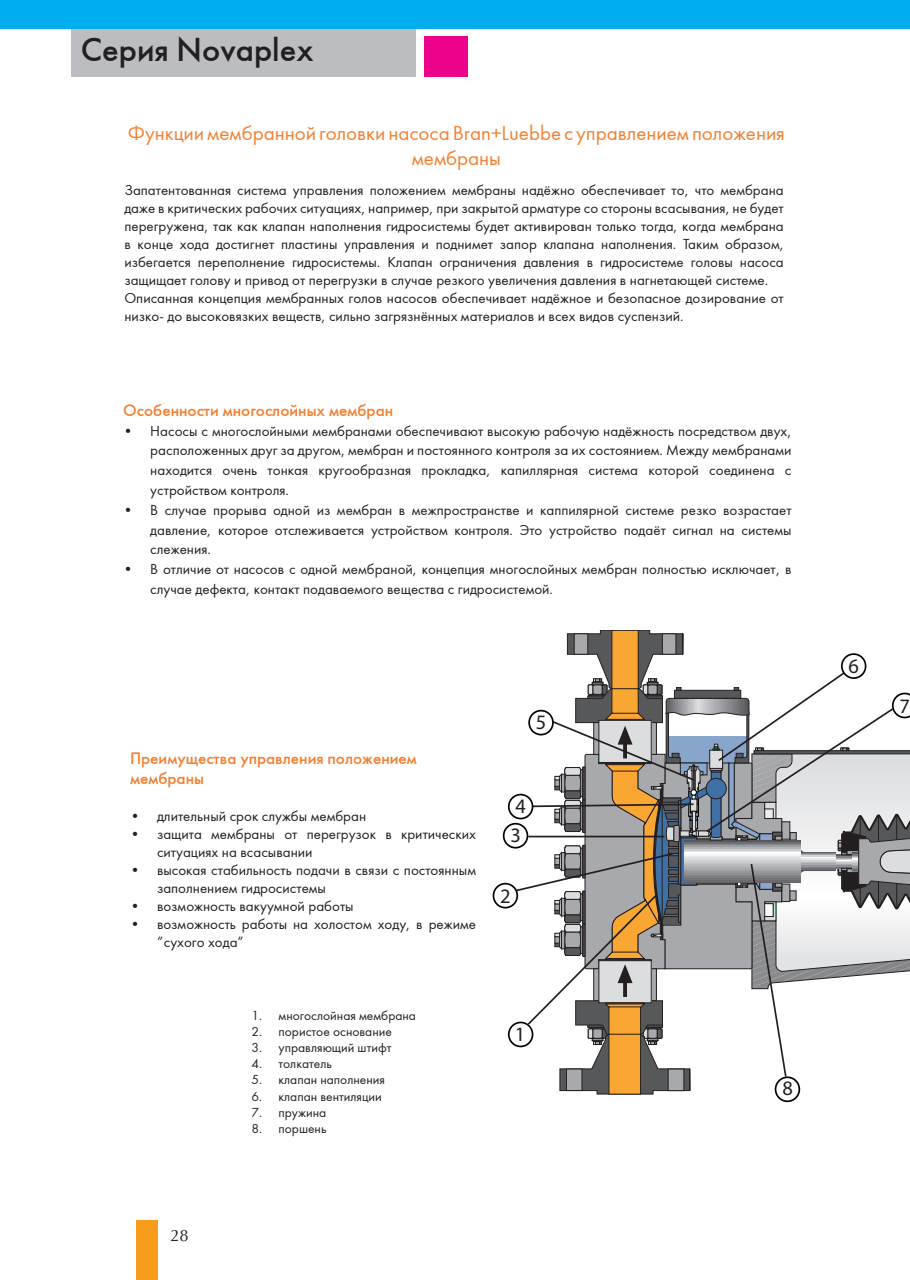
<style>
.page{position:relative;width:910px;height:1280px;background:#fff}
.page>*{position:absolute;margin:0;border:0;box-sizing:border-box;transform-origin:0 0}
.t1{font:33px "Futuris C";color:#231f20}
.t2{font:21px/25.2px "Futura Book C";color:#f48032;text-align:center}
.t3{font:20.55px "Myriad Pro";color:#231f20}
.t4{font:16.5px/19.8px "Futuris C";color:#f48032}
.t5{font:16.5px "Ottawa Plain";color:#231f20}
.t6{font:15px/18px "Futura Book C";color:#231f20}
.t7{font:13.5px "Futura Book C";color:#231f20}
</style>
<div class="page">
<svg style="left:566px;top:630px;width:118px;height:22px;background:#907e68"></svg>
<svg style="left:493px;top:652px;width:417px;height:450px"></svg>
<div style="left:424px;top:36px;width:44px;height:41px;background:#ed028c"></div>
<div style="left:136px;top:1220px;width:21px;height:60px;background:#f89c1c"></div>
<div style="left:71px;top:21px;width:345px;height:56px;background:#bcbdc0"></div>
<div style="left:0;top:0;width:910px;height:28px;background:#00aeef"></div>
<h1 class="t1" style="left:81px;top:30px;width:234px">Серия Novaplex</h1>
<h2 class="t2" style="left:128px;top:121px;width:658px">Функции мембранной головки насоса Bran+Luebbe с управлением положения мембраны</h2>
<p class="t6" style="left:124px;top:181px;width:661px">Запатентованная система управления положением мембраны надёжно обеспечивает то, что мембрана даже в критических рабочих ситуациях, например, при закрытой арматуре со стороны всасывания, не будет перегружена, так как клапан наполнения гидросистемы будет активирован только тогда, когда мембрана в конце хода достигнет пластины управления и поднимет запор клапана наполнения. Таким образом, избегается переполнение гидросистемы. Клапан ограничения давления в гидросистеме головы насоса защищает голову и привод от перегрузки в случае резкого увеличения давления в нагнетающей системе.<br>Описанная концепция мембранных голов насосов обеспечивает надёжное и безопасное дозирование от низко- до высоковязких веществ, сильно загрязнённых материалов и всех видов суспензий.</p>
<p class="t4" style="left:123px;top:400px;width:271px">Особенности многослойных мембран</p>
<p class="t6" style="left:150px;top:421px;width:643px;line-height:19.8px;text-align:justify;text-indent:-27px">• Насосы с многослойными мембранами обеспечивают высокую рабочую надёжность посредством двух, расположенных друг за другом, мембран и постоянного контроля за их состоянием. Между мембранами находится очень тонкая кругообразная прокладка, капиллярная система которой соединена с устройством контроля.</p>
<p class="t6" style="left:150px;top:500px;width:643px;line-height:19.8px;text-align:justify;text-indent:-27px">• В случае прорыва одной из мембран в межпространстве и каппилярной системе резко возрастает давление, которое отслеживается устройством контроля. Это устройство подаёт сигнал на системы слежения.</p>
<p class="t6" style="left:150px;top:559px;width:641px;line-height:19.8px;text-indent:-27px">• В отличие от насосов с одной мембраной, концепция многослойных мембран полностью исключает, в случае дефекта, контакт подаваемого вещества с гидросистемой.</p>
<p class="t4" style="left:130px;top:748px;width:288px">Преимущества управления положением мембраны</p>
<p class="t6" style="left:130px;top:808px;width:238px">• длительный срок службы мембран</p>
<p class="t6" style="left:157px;top:826px;width:321px;text-indent:-27px">• защита мембраны от перегрузок в критических ситуациях на всасывании</p>
<p class="t6" style="left:157px;top:862px;width:321px;text-indent:-27px">• высокая стабильность подачи в связи с постоянным заполнением гидросистемы</p>
<p class="t6" style="left:130px;top:898px;width:225px">• возможность вакуумной работы</p>
<p class="t6" style="left:157px;top:916px;width:321px;text-indent:-27px">• возможность работы на холостом ходу, в режиме ”сухого хода”</p>
<p class="t7" style="left:252px;top:1008px;width:166px">1. многослойная мембрана</p>
<p class="t7" style="left:252px;top:1024px;width:142px">2. пористое основание</p>
<p class="t7" style="left:252px;top:1040px;width:141px">3. управляющий штифт</p>
<p class="t7" style="left:252px;top:1056px;width:82px">4. толкатель</p>
<p class="t7" style="left:252px;top:1072px;width:135px">5. клапан наполнения</p>
<p class="t7" style="left:252px;top:1089px;width:132px">6. клапан вентиляции</p>
<p class="t7" style="left:252px;top:1105px;width:76px">7. пружина</p>
<p class="t7" style="left:252px;top:1121px;width:76px">8. поршень</p>
<h3 class="t3" style="left:536px;top:710px;width:12px">5</h3>
<h3 class="t3" style="left:516px;top:794px;width:12px">4</h3>
<h3 class="t3" style="left:510px;top:822px;width:12px">3</h3>
<h3 class="t3" style="left:500px;top:883px;width:12px">2</h3>
<h3 class="t3" style="left:515px;top:1022px;width:12px">1</h3>
<p class="t5" style="left:170px;top:1226px;width:20px">28</p>
<h3 class="t3" style="left:782px;top:1076px;width:12px">8</h3>
<h3 class="t3" style="left:849px;top:653px;width:12px">6</h3>
<h3 class="t3" style="left:900px;top:694px;width:12px">7</h3>
</div>
